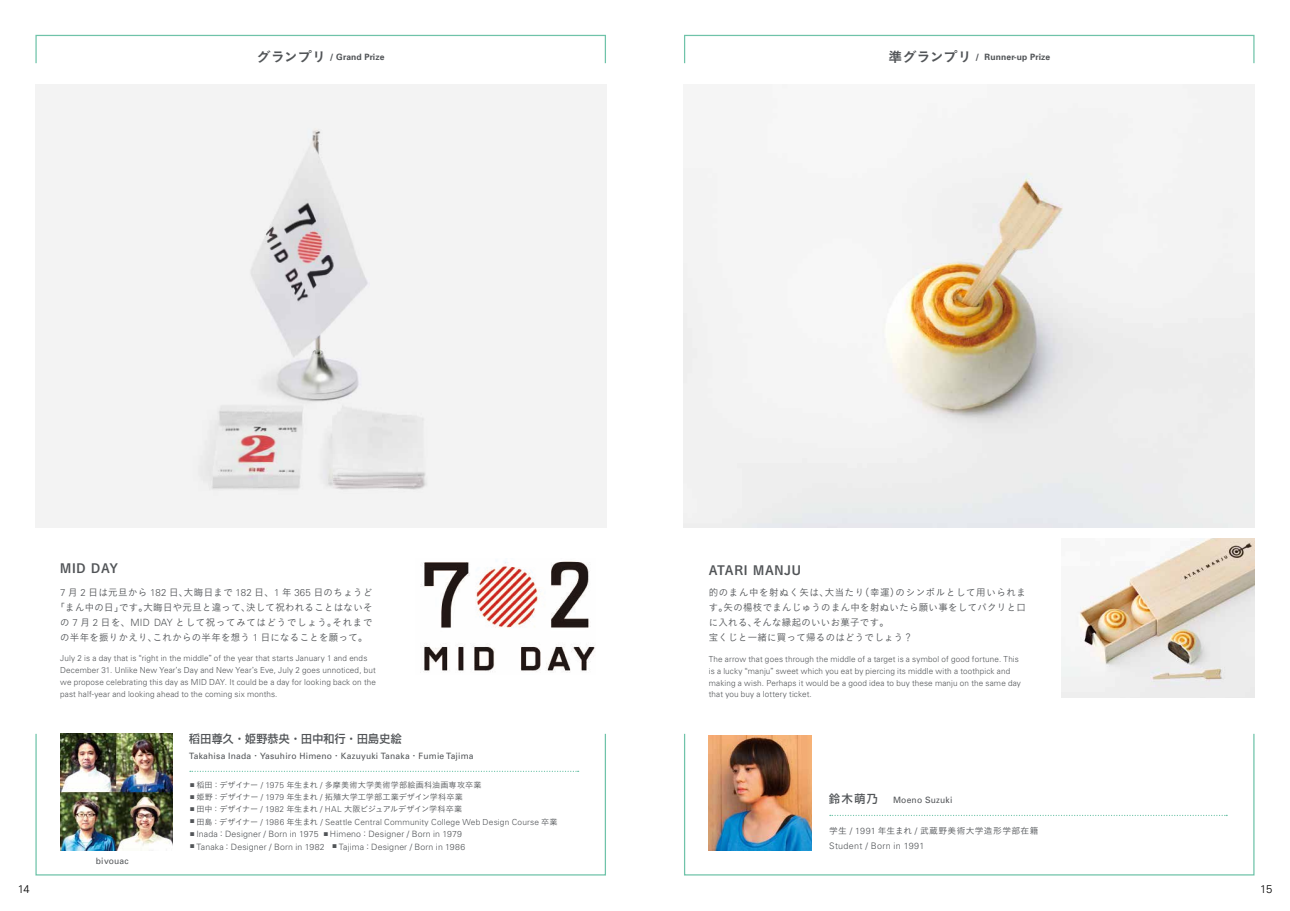
<style>
.page{position:relative;width:1290px;height:911px;background:#fff}
.page>*{position:absolute;margin:0;border:0;box-sizing:border-box;transform-origin:0 0}
.t1{font:12.5px "Koburina Go Std W6";letter-spacing:.05em;color:#515457;scale:1.05 1}
.t2{font:500 11.25px "Shin Go Pro";letter-spacing:.025em;color:#515457}
.t3{font:300 11.25px "Univers";color:#000}
.t4{font:9.75px/15px "Koburina Go Std W3";letter-spacing:.03em;color:#515457;text-align:center}
.t5{font:300 9px "Univers";letter-spacing:.035em;color:#515457}
.t6{font:300 8.75px "Univers";letter-spacing:.015em;color:#515457}
.t7{font:8.75px "Univers";letter-spacing:.025em;color:#515457}
.t8{font:700 8.75px "Univers";letter-spacing:.02em;color:#515457}
.t9{font:8.75px "Koburina Go Std W3";letter-spacing:.045em;color:#515457}
.t10{font:300 8.38px/11.9px "Univers";letter-spacing:.015em;color:#515457}
.t11{font:8.12px "Koburina Go Std W3";letter-spacing:.015em;color:#515457}
.t12{font:8.12px "Koburina Go Std W3";letter-spacing:-.035em;color:#515457}
.t13{font:8.12px "Koburina Go Std W3";letter-spacing:-.005em;color:#515457}
.s1{font-family:"Koburina Go Std W6";font-weight:400;font-size:13.75px}
.s2{font-family:"Univers";font-weight:300;font-size:10px}
.s3{font-size:8.25px}
.s4{font-family:"Koburina Go Std W3";font-weight:400;font-size:8.12px}
.s5{font-family:"Koburina Go Std W3"}
.s6{font-size:5px}
.s7{font-family:"Univers";font-weight:300;font-size:8.38px}
.s8{font-family:"Univers";font-weight:300;font-size:8.25px}
.s9{font-family:"Koburina Go Std W3";font-weight:400;font-size:5px}
.s10{font-family:"Koburina Go Std W3";font-weight:400;font-size:8.5px}
.s11{font-size:8.62px}
.s12{font-family:"Univers";font-weight:300;font-size:9px}
.s13{font-family:"Univers";font-weight:300;font-size:8.88px}
.s14{font-size:8.88px}
</style>
<div class="page">
<div style="left:35px;top:35px;width:571px;height:29px;border:1px solid #6fc3a9"></div>
<img style="left:35px;top:84px;width:571px;height:443px">
<img style="left:60px;top:735px;width:112px;height:116px">
<img style="left:420px;top:560px;width:175px;height:113px">
<svg style="left:190px;top:770px;width:389px;height:2px"></svg>
<div style="left:35px;top:733px;width:571px;height:142px;border:1px solid #6fc3a9"></div>
<div style="left:684px;top:35px;width:570px;height:29px;border:1px solid #6fc3a9"></div>
<img style="left:684px;top:84px;width:570px;height:443px">
<img style="left:1061px;top:538px;width:193px;height:159px">
<div style="left:684px;top:733px;width:570px;height:142px;border:1px solid #6fc3a9"></div>
<img style="left:709px;top:735px;width:102px;height:115px">
<svg style="left:830px;top:814px;width:397px;height:2px"></svg>
<p class="t8" style="left:257px;top:52px;width:129px"><span class="s1">グランプリ</span> / Grand Prize</p>
<p class="t8" style="left:888px;top:52px;width:163px"><span class="s1">準グランプリ</span> / Runner-up Prize</p>
<h1 class="t1" style="left:60px;top:559px;width:57px">MID DAY</h1>
<p class="t4" style="left:56px;top:584px;width:319px"><span class="s2">7</span> 月 <span class="s2">2</span> 日は元旦から <span class="s2">182</span> 日、大晦日まで <span class="s2">182</span> 日、<span class="s2">1</span> 年 <span class="s2">365</span> 日のちょうど「まん中の日」です。大晦日や元旦と違って、決して祝われることはないその <span class="s2">7</span> 月 <span class="s2">2</span> 日を、<span class="s2">MID DAY</span> として祝ってみてはどうでしょう。それまでの半年を振りかえり、これからの半年を想う <span class="s2">1</span> 日になることを願って。</p>
<p class="t10" style="left:60px;top:652px;width:317px">July <span class="s3">2</span> is a day that is <span class="s4">“</span>right in the middle<span class="s4">”</span> of the year that starts January <span class="s3">1</span> and ends December <span class="s3">31</span>. Unlike New Year<span class="s4">ʼ</span>s Day and New Year<span class="s4">ʼ</span>s Eve, July <span class="s3">2</span> goes unnoticed, but we propose celebrating this day as MID DAY. It could be a day for looking back on the past half-year and looking ahead to the coming six months.</p>
<h2 class="t2" style="left:189px;top:729px;width:214px">稻田尊久・姫野恭央・田中和行・田島史絵</h2>
<p class="t7" style="left:189px;top:750px;width:286px">Takahisa Inada<span class="s5">・</span>Yasuhiro Himeno<span class="s5">・</span>Kazuyuki Tanaka<span class="s5">・</span>Fumie Tajima</p>
<p class="t7" style="left:96px;top:855px;width:34px">bivouac</p>
<p class="t11" style="left:190px;top:778px;width:293px"><span class="s6">■</span> 稻田：デザイナー <span class="s7">/</span> <span class="s8">1975</span> 年生まれ <span class="s7">/</span> 多摩美術大学美術学部絵画科油画専攻卒業</p>
<p class="t13" style="left:190px;top:791px;width:274px"><span class="s6">■</span> 姫野：デザイナー <span class="s7">/</span> <span class="s8">1979</span> 年生まれ <span class="s7">/</span> 拓殖大学工学部工業デザイン学科卒業</p>
<p class="t12" style="left:190px;top:803px;width:274px"><span class="s6">■</span> 田中：デザイナー <span class="s7">/</span> <span class="s8">1982</span> 年生まれ <span class="s7">/ HAL</span> 大阪ビジュアルデザイン学科卒業</p>
<p class="t10" style="left:190px;top:815px;width:369px"><span class="s9">■</span> <span class="s4">田島：デザイナー</span> / <span class="s3">1986</span> <span class="s4">年生まれ</span> / Seattle Central Community College Web Design Course <span class="s4">卒業</span></p>
<p class="t6" style="left:190px;top:829px;width:273px"><sup>■</sup> Inada<span class="s10">：</span>Designer / Born in <span class="s11">1975</span> <sup>■</sup> Himeno<span class="s10">：</span>Designer / Born in <span class="s11">1979</span></p>
<p class="t6" style="left:190px;top:841px;width:277px"><sup>■</sup> Tanaka<span class="s10">：</span>Designer / Born in <span class="s11">1982</span> <sup>■</sup> Tajima<span class="s10">：</span>Designer / Born in <span class="s11">1986</span></p>
<h1 class="t1" style="left:709px;top:560px;width:89px">ATARI MANJU</h1>
<p class="t4" style="left:709px;top:585px;width:319px;text-align:left">的のまん中を射ぬく矢は、大当たり（幸運）のシンボルとして用いられます。矢の楊枝でまんじゅうのまん中を射ぬいたら願い事をしてパクリと口に入れる、そんな縁起のいいお菓子です。<br>宝くじと一緒に買って帰るのはどうでしょう？</p>
<p class="t10" style="left:709px;top:652px;width:314px">The arrow that goes through the middle of a target is a symbol of good fortune. This is a lucky <span class="s4">“</span>manju<span class="s4">”</span> sweet which you eat by piercing its middle with a toothpick and making a wish. Perhaps it would be a good idea to buy these manju on the same day that you buy a lottery ticket.</p>
<h2 class="t2" style="left:829px;top:789px;width:50px">鈴木萌乃</h2>
<p class="t7" style="left:893px;top:795px;width:61px">Moeno Suzuki</p>
<p class="t9" style="left:829px;top:824px;width:211px">学生 <span class="s12">/</span> <span class="s13">1991</span> 年生まれ <span class="s12">/</span> 武蔵野美術大学造形学部在籍</p>
<p class="t5" style="left:829px;top:840px;width:97px">Student / Born in <span class="s14">1991</span></p>
<h2 class="t3" style="left:18px;top:882px;width:13px">14</h2>
<h2 class="t3" style="left:1260px;top:882px;width:13px">15</h2>
</div>
